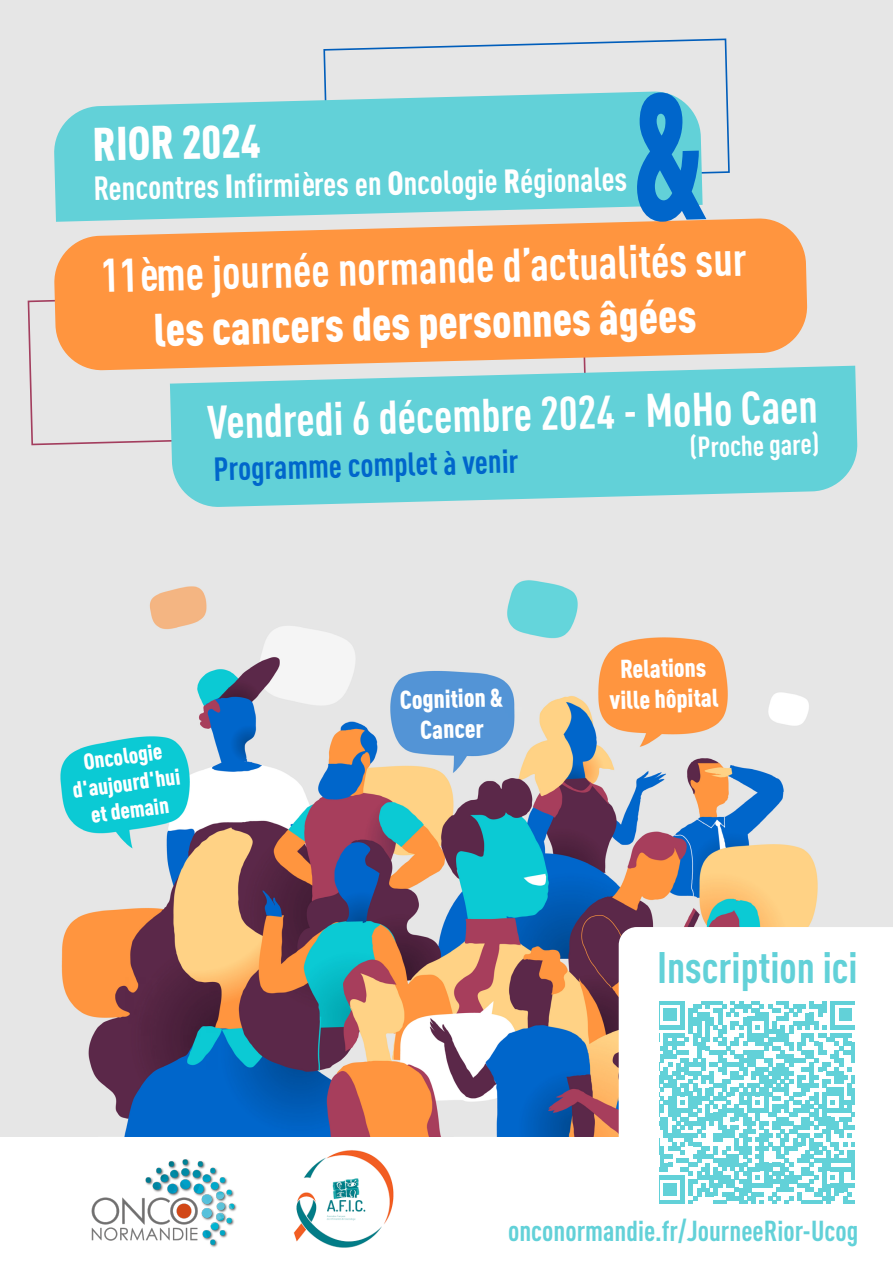
<style>
.page{position:relative;width:893px;height:1263px;background:#fff}
.page>*{position:absolute;margin:0;border:0;box-sizing:border-box;transform-origin:0 0}
.t1{font:700 46.5px "DIN Cond";color:#fff}
.t2{font:900 46.5px "DIN Cond";color:#fff}
.t3{font:700 43.5px "DIN Cond";color:#62d1d8}
.t4{font:700 33px "DIN Cond";color:#fff}
.t5{font:700 33px "DIN Cond";color:#0066cb}
.t6{font:700 28.5px "DIN Cond";color:#62d1d8}
.t7{font:700 28.5px "DIN Cond";color:#fff}
.t8{font:900 25.5px/30.6px "DIN Cond";color:#fff;text-align:center}
.t9{font:900 22.5px/27px "DIN Cond";color:#fff;text-align:center}
.s1{font-weight:900}
</style>
<div class="page">
<div style="left:0;top:0;width:893px;height:1137px;background:#e6e6e6"></div>
<img style="left:60px;top:580px;width:758px;height:556px">
<svg style="left:323px;top:38px;width:407px;height:136px"></svg>
<svg style="left:27px;top:299px;width:143px;height:147px"></svg>
<svg style="left:54px;top:91px;width:649px;height:127px;fill:#62d1d8"></svg>
<svg style="left:54px;top:218px;width:754px;height:153px;fill:#ff953f"></svg>
<svg style="left:637px;top:92px;width:69px;height:130px"></svg>
<div style="left:619px;top:927px;width:274px;height:277px;background:#fff"></div>
<img style="left:91px;top:1159px;width:146px;height:88px">
<img style="left:293px;top:1150px;width:101px;height:98px">
<svg style="left:170px;top:366px;width:688px;height:141px;fill:#62d1d8"></svg>
<svg style="left:660px;top:1001px;width:195px;height:203px"></svg>
<p class="t2" style="left:92px;top:115px;width:169px;rotate:-1deg">RIOR 2024</p>
<p class="t4" style="left:93px;top:168px;width:535px;rotate:-1deg">Rencontres <span class="s1">I</span>nfirmières en <span class="s1">O</span>ncologie <span class="s1">R</span>égionales</p>
<p class="t1" style="left:100px;top:250px;width:647px;rotate:-2deg">11ème journée normande d’actualités sur</p>
<p class="t2" style="left:152px;top:303px;width:545px;rotate:-2deg">les cancers des personnes âgées</p>
<p class="t1" style="left:206px;top:396px;width:612px;rotate:-2deg">Vendredi 6 décembre 2024 - MoHo Caen</p>
<p class="t7" style="left:689px;top:430px;width:131px;rotate:-2deg">(Proche gare)</p>
<p class="t5" style="left:213px;top:450px;width:307px;rotate:-2deg">Programme complet à venir</p>
<p class="t9" style="left:67px;top:750px;width:110px;rotate:-8deg">Oncologie d'aujourd'hui et demain</p>
<p class="t8" style="left:400px;top:683px;width:105px;rotate:-1deg">Cognition &amp;<br>Cancer</p>
<p class="t8" style="left:609px;top:653px;width:110px;rotate:-1deg">Relations ville hôpital</p>
<p class="t3" style="left:657px;top:941px;width:202px">Inscription ici</p>
<p class="t6" style="left:508px;top:1213px;width:352px">onconormandie.fr/JourneeRior-Ucog</p>
</div>
